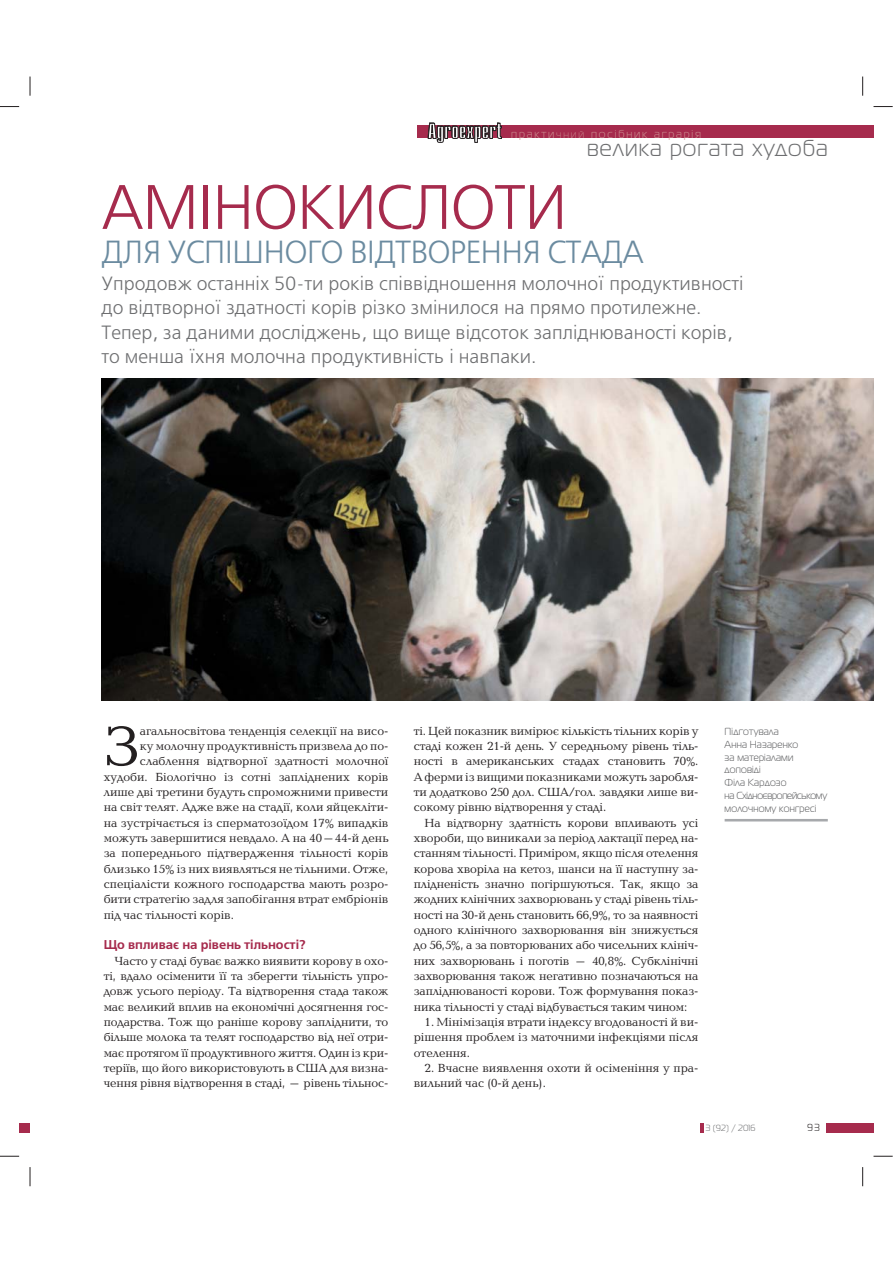
<style>
.page{position:relative;width:893px;height:1263px;background:#fff}
.page>*{position:absolute;margin:0;border:0;box-sizing:border-box;transform-origin:0 0}
.t1{font:62.55px "Free Set C";letter-spacing:-.03em;color:#a62b4d}
.t2{font:57.9px "Baltica C";color:#231f20}
.t3{font:31.95px "Free Set C";letter-spacing:-.03em;color:#6b8ba0}
.t4{font:22.95px "Magistral C";letter-spacing:.05em;color:#6d6e70}
.t5{font:19.2px/24.3px "Free Set C";color:#6d6e70}
.t6{font:700 12.75px "Free Set C";color:#a62b4d}
.t7{font:12.15px/15.3px "Baltica C";color:#231f20;text-align:justify}
.t8{font:11.55px "Magistral C";letter-spacing:.16em;color:#cb8d8f}
.t9{font:10.2px/12.8px "Magistral C";letter-spacing:.02em;color:#58595b;scale:.96 1}
.t10{font:10.2px "Magistral C";color:#231f20}
.t11{font:9px "Magistral C";color:#6d6e70}
.s1{font-size:8.1px}
</style>
<div class="page">
<svg style="left:700px;top:1123px;width:3px;height:10px"></svg>
<div style="left:826px;top:1123px;width:47px;height:10px;background:#a62b4d"></div>
<div style="left:417px;top:125px;width:456px;height:13px;background:#a62b4d"></div>
<svg style="left:427px;top:122px;width:75px;height:21px"></svg>
<div style="left:19px;top:1123px;width:11px;height:10px;background:#a62b4d"></div>
<hr style="left:724px;top:819px;width:104px;height:3px;background:#a7a9ac">
<img style="left:101px;top:379px;width:772px;height:321px">
<svg style="left:0;top:106px;width:19px;height:1px"></svg>
<svg style="left:873px;top:106px;width:20px;height:1px"></svg>
<svg style="left:0;top:1155px;width:19px;height:2px"></svg>
<svg style="left:873px;top:1156px;width:20px;height:1px"></svg>
<svg style="left:29px;top:77px;width:2px;height:19px"></svg>
<svg style="left:29px;top:1167px;width:2px;height:19px"></svg>
<svg style="left:862px;top:77px;width:1px;height:19px"></svg>
<svg style="left:862px;top:1167px;width:1px;height:19px"></svg>
<p class="t8" style="left:511px;top:127px;width:191px">практи<span class="s1">ЧНИЙ</span> посiбник аграрiя</p>
<h3 class="t4" style="left:587px;top:135px;width:242px">велика рогата худоба</h3>
<h1 class="t1" style="left:101px;top:184px;width:468px">АМІНОКИСЛОТИ</h1>
<h3 class="t3" style="left:101px;top:240px;width:544px">ДЛЯ УСПІШНОГО ВІДТВОРЕННЯ СТАДА</h3>
<p class="t5" style="left:101px;top:274px;width:643px">Упродовж останніх 50-ти років співвідношення молочної продуктивності до відтворної здатності корів різко змінилося на прямо протилежне.<br>Тепер, за даними досліджень, що вище відсоток запліднюваності корів, то менша їхня молочна продуктивність і навпаки.</p>
<h2 class="t2" style="left:104px;top:726px;width:38px">З</h2>
<p class="t7" style="left:140px;top:725px;width:250px">агальносвітова тенденція селекції на висо-</p>
<p class="t7" style="left:140px;top:740px;width:250px">ку молочну продуктивність призвела до по-</p>
<p class="t7" style="left:140px;top:755px;width:250px">слаблення відтворної здатності молочної</p>
<p class="t7" style="left:104px;top:771px;width:286px">худоби. Біологічно із сотні запліднених корів</p>
<p class="t7" style="left:104px;top:786px;width:286px">лише дві третини будуть спроможними привести</p>
<p class="t7" style="left:104px;top:801px;width:286px">на світ телят. Адже вже на стадії, коли яйцекліти-</p>
<p class="t7" style="left:104px;top:817px;width:286px">на зустрічається із сперматозоїдом 17% випадків</p>
<p class="t7" style="left:104px;top:832px;width:286px">можуть завершитися невдало. А на 40–44-й день</p>
<p class="t7" style="left:104px;top:847px;width:286px">за попереднього підтвердження тільності корів</p>
<p class="t7" style="left:104px;top:863px;width:286px">близько 15% із них виявляться не тільними. Отже,</p>
<p class="t7" style="left:104px;top:878px;width:286px">спеціалісти кожного господарства мають розро-</p>
<p class="t7" style="left:104px;top:893px;width:286px">бити стратегію задля запобігання втрат ембріонів</p>
<p class="t7" style="left:104px;top:909px;width:132px">під час тільності корів.</p>
<p class="t6" style="left:104px;top:938px;width:204px">Що впливає на рівень тільності?</p>
<p class="t7" style="left:104px;top:955px;width:286px;text-indent:11px">Часто у стаді буває важко виявити корову в охо&shy;ті, вдало осіменити її та зберегти тільність упро&shy;довж усього періоду. Та відтворення стада також має великий вплив на економічні досягнення гос&shy;подарства. Тож що раніше корову запліднити, то більше молока та телят господарство від неї отри&shy;має протягом її продуктивного життя. Один із кри&shy;теріїв, що його використовують в США для визна&shy;чення рівня відтворення в стаді, – рівень тільнос-</p>
<p class="t7" style="left:414px;top:725px;width:286px">ті. Цей показник вимірює кількість тільних корів у стаді кожен 21-й день. У середньому рівень тіль&shy;ності в американських стадах становить 70%.<br>А ферми із вищими показниками можуть заробля&shy;ти додатково 250 дол. США/гол. завдяки лише ви&shy;сокому рівню відтворення у стаді.</p>
<p class="t7" style="left:414px;top:817px;width:286px;text-indent:11px">На відтворну здатність корови впливають усі хвороби, що виникали за період лактації перед на&shy;станням тільності. Приміром, якщо після отелення корова хворіла на кетоз, шанси на її наступну за&shy;плідненість значно погіршуються. Так, якщо за жодних клінічних захворювань у стаді рівень тіль&shy;ності на 30-й день становить 66,9%, то за наявності одного клінічного захворювання він знижується до 56,5%, а за повторюваних або чисельних клініч&shy;них захворювань і поготів – 40,8%. Субклінічні захворювання також негативно позначаються на запліднюваності корови. Тож формування показ&shy;ника тільності у стаді відбувається таким чином:</p>
<p class="t7" style="left:414px;top:1016px;width:286px;text-indent:11px">1. Мінімізація втрати індексу вгодованості й ви&shy;рішення проблем із маточними інфекціями після отелення.</p>
<p class="t7" style="left:414px;top:1062px;width:286px;text-indent:11px">2. Вчасне виявлення охоти й осіменіння у пра&shy;вильний час (0-й день).</p>
<p class="t9" style="left:724px;top:725px;width:108px">Підготувала<br>Анна Назаренко<br>за матеріалами доповіді<br>Філа Кардозо<br>на Східноєвропейському молочному конгресі</p>
<p class="t11" style="left:705px;top:1122px;width:51px">3 (92) / 2016</p>
<p class="t10" style="left:807px;top:1121px;width:14px">93</p>
</div>
